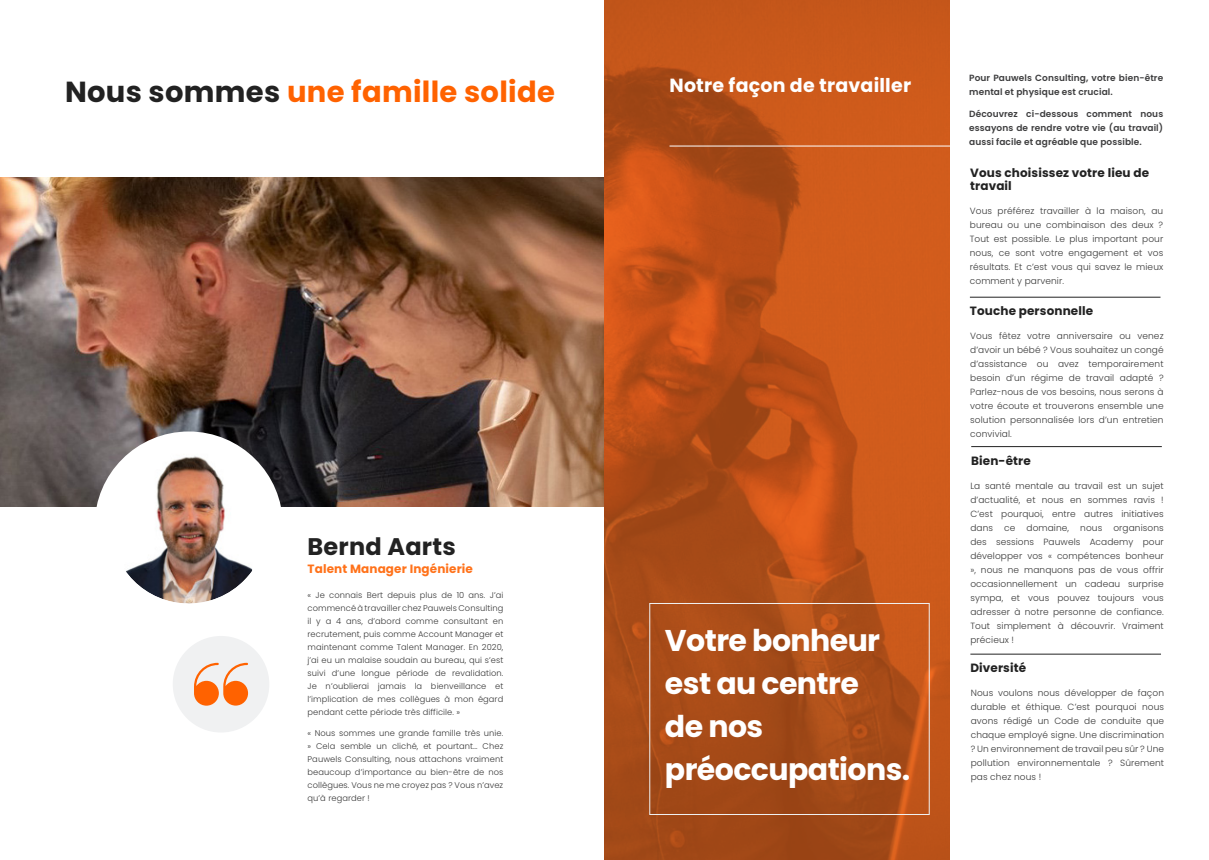
<style>
.page{position:relative;width:1209px;height:860px;background:#fff}
.page>*{position:absolute;margin:0;border:0;box-sizing:border-box;transform-origin:0 0}
.t1{font:700 30px/43px "Poppins";letter-spacing:-.02em;color:#fff}
.t2{font:700 29px "Poppins";letter-spacing:.01em;color:#ff6200}
.t3{font:700 24px "Poppins";letter-spacing:.01em;color:#222}
.t4{font:700 19px "Poppins";letter-spacing:.01em;color:#fff}
.t5{font:700 12px/13px "Poppins";letter-spacing:.01em;color:#222}
.t6{font:700 12px "Poppins";letter-spacing:.01em;color:#ff721a}
.t7{font:300 9px/14px "Poppins";letter-spacing:.01em;color:#383838;text-align:justify}
.t8{font:600 9px/14px "Poppins";letter-spacing:.01em;color:#3e3e3f}
.t9{font:300 8.3px/13px "Poppins";letter-spacing:.01em;color:#383838;text-align:justify}
.s1{color:#222}
</style>
<div class="page">
<div style="left:173px;top:636px;width:96px;height:96px;background:#f0f1f2;border-radius:50%"></div>
<img style="left:0;top:177px;width:604px;height:330px">
<div style="left:103px;top:439px;width:172px;height:172px;background:#fff;border-radius:50%"></div>
<img style="left:111px;top:447px;width:141px;height:156px">
<div style="left:95px;top:431px;width:188px;height:189px;border:16px solid #fff;border-radius:50%"></div>
<svg style="left:194px;top:663px;width:54px;height:43px"></svg>
<img style="left:604px;top:0;width:345px;height:860px">
<div style="left:649px;top:603px;width:280px;height:212px;border:1px solid #f0f1f2"></div>
<hr style="left:669px;top:146px;width:504px;height:1px;background:#fff">
<hr style="left:970px;top:297px;width:190px;height:1px;background:#222">
<hr style="left:971px;top:446px;width:190px;height:1px;background:#222">
<hr style="left:970px;top:654px;width:191px;height:1px;background:#222">
<h2 class="t2" style="left:65px;top:74px;width:491px"><span class="s1">Nous sommes</span> une famille solide</h2>
<h3 class="t3" style="left:307px;top:532px;width:150px">Bernd Aarts</h3>
<h3 class="t6" style="left:307px;top:561px;width:167px">Talent Manager Ingénierie</h3>
<p class="t9" style="left:307px;top:589px;width:197px">« Je connais Bert depuis plus de 10 ans. J’ai commencé à travailler chez Pauwels Consulting il y a 4 ans, d’abord comme consultant en recrutement, puis comme Account Manager et maintenant comme Talent Manager. En 2020, j’ai eu un malaise soudain au bureau, qui s’est suivi d’une longue période de revalidation.<br>Je n’oublierai jamais la bienveillance et l’implication de mes collègues à mon égard pendant cette période très difficile. »</p>
<p class="t9" style="left:307px;top:727px;width:197px">« Nous sommes une grande famille très unie. » Cela semble un cliché, et pourtant… Chez Pauwels Consulting, nous attachons vraiment beaucoup d’importance au bien-être de nos collègues. Vous ne me croyez pas ? Vous n’avez qu’à regarder !</p>
<h3 class="t4" style="left:669px;top:73px;width:243px">Notre façon de travailler</h3>
<h1 class="t1" style="left:665px;top:619px;width:247px">Votre bonheur est au centre<br>de nos préoccupations.</h1>
<p class="t8" style="left:969px;top:71px;width:196px">Pour Pauwels Consulting, votre bien-être mental et physique est crucial.</p>
<p class="t8" style="left:969px;top:107px;width:196px;text-align:justify">Découvrez ci-dessous comment nous essayons de rendre votre vie (au travail) aussi facile et agréable que possible.</p>
<h3 class="t5" style="left:970px;top:166px;width:180px">Vous choisissez votre lieu de travail</h3>
<p class="t7" style="left:969px;top:204px;width:195px">Vous préférez travailler à la maison, au bureau ou une combinaison des deux ?<br>Tout est possible. Le plus important pour nous, ce sont votre engagement et vos résultats. Et c’est vous qui savez le mieux comment y parvenir.</p>
<h3 class="t5" style="left:970px;top:305px;width:125px">Touche personnelle</h3>
<p class="t7" style="left:970px;top:329px;width:195px">Vous fêtez votre anniversaire ou venez d’avoir un bébé ? Vous souhaitez un congé d’assistance ou avez temporairement besoin d’un régime de travail adapté ?<br>Parlez-nous de vos besoins, nous serons à votre écoute et trouverons ensemble une solution personnalisée lors d’un entretien convivial.</p>
<h3 class="t5" style="left:971px;top:454px;width:61px">Bien-être</h3>
<p class="t7" style="left:970px;top:478px;width:195px">La santé mentale au travail est un sujet d’actualité, et nous en sommes ravis !<br>C’est pourquoi, entre autres initiatives dans ce domaine, nous organisons des sessions Pauwels Academy pour développer vos « compétences bonheur », nous ne manquons pas de vous offrir occasionnellement un cadeau surprise sympa, et vous pouvez toujours vous adresser à notre personne de confiance.<br>Tout simplement à découvrir. Vraiment précieux !</p>
<h3 class="t5" style="left:970px;top:661px;width:57px">Diversité</h3>
<p class="t7" style="left:970px;top:686px;width:195px">Nous voulons nous développer de façon durable et éthique. C’est pourquoi nous avons rédigé un Code de conduite que chaque employé signe. Une discrimination ? Un environnement de travail peu sûr ? Une pollution environnementale ? Sûrement pas chez nous !</p>
</div>
